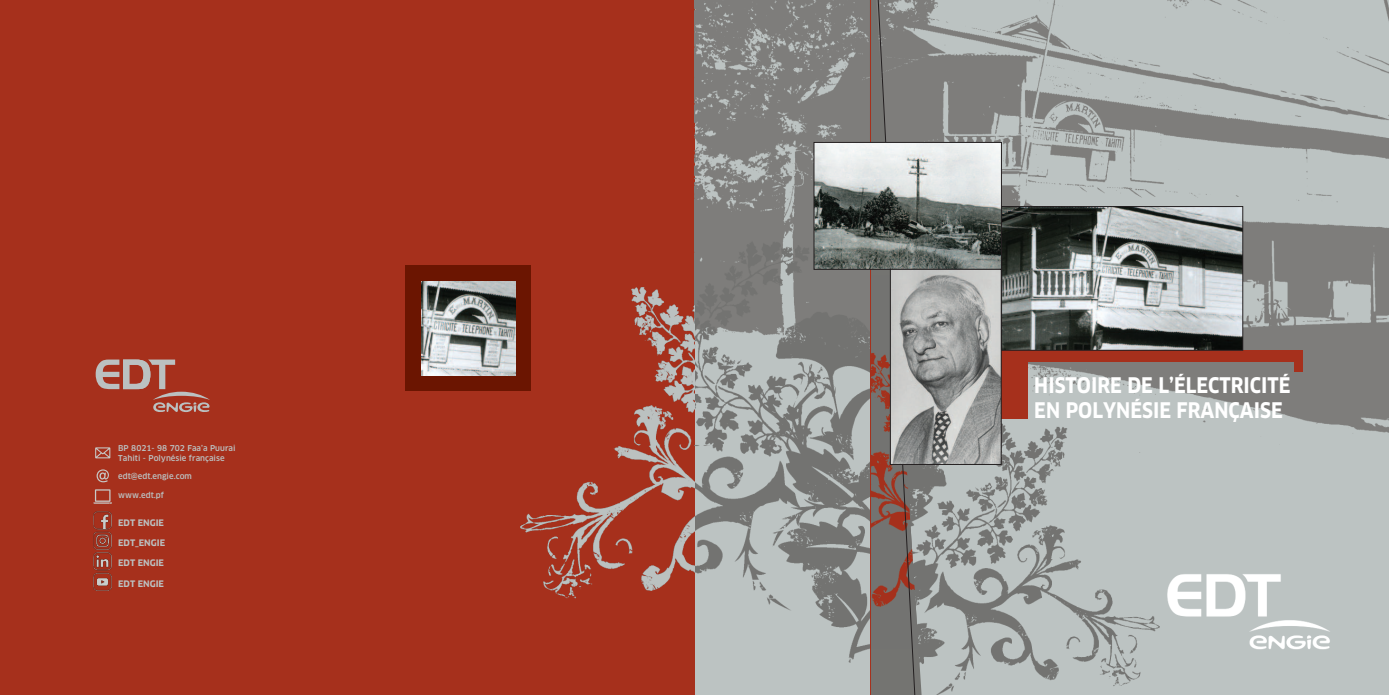
<style>
.page{position:relative;width:1389px;height:695px;background:#fff}
.page>*{position:absolute;margin:0;border:0;box-sizing:border-box;transform-origin:0 0}
.t1{font:700 21px/25.4px "Clan OT";color:#fff;scale:.9 1}
.t2{font:700 8.75px "Clan OT";color:#bbc1c1}
.t3{font:500 7.88px/9.5px "Clan OT";color:#bbc1c1}
</style>
<div class="page">
<img style="left:694px;top:474px;width:695px;height:220px">
<div style="left:0;top:0;width:694px;height:694px;background:#a6301c"></div>
<img style="left:737px;top:474px;width:422px;height:220px">
<img style="left:694px;top:0;width:695px;height:474px">
<img style="left:694px;top:194px;width:284px;height:430px">
<img style="left:520px;top:287px;width:174px;height:312px">
<svg style="left:870px;top:0;width:52px;height:694px;background:#7d6f6b"></svg>
<svg style="left:96px;top:359px;width:114px;height:53px"></svg>
<div style="left:405px;top:265px;width:126px;height:126px;background:#6b1501"></div>
<img style="left:421px;top:281px;width:95px;height:94px">
<div style="left:1001px;top:356px;width:27px;height:62px;background:#a6301c"></div>
<div style="left:1001px;top:350px;width:298px;height:12px;background:#a6301c"></div>
<div style="left:1295px;top:350px;width:8px;height:22px;background:#a6301c"></div>
<img style="left:816px;top:144px;width:184px;height:124px">
<div style="left:814px;top:142px;width:188px;height:128px;border:1px solid #231f20"></div>
<img style="left:892px;top:271px;width:108px;height:192px">
<div style="left:890px;top:269px;width:112px;height:196px;border:1px solid #231f20"></div>
<img style="left:1003px;top:208px;width:238px;height:140px">
<div style="left:1001px;top:206px;width:242px;height:144px;border:1px solid #231f20"></div>
<svg style="left:95px;top:447px;width:15px;height:11px"></svg>
<svg style="left:97px;top:469px;width:12px;height:13px"></svg>
<svg style="left:93px;top:489px;width:19px;height:14px"></svg>
<img style="left:93px;top:511px;width:19px;height:80px">
<p class="t3" style="left:118px;top:444px;width:119px">BP 8021- 98 702 Faa’a Puurai<br>Tahiti - Polynésie française</p>
<p class="t3" style="left:118px;top:472px;width:75px">edt@edt.engie.com</p>
<p class="t3" style="left:118px;top:491px;width:47px">www.edt.pf</p>
<p class="t2" style="left:118px;top:519px;width:47px">EDT ENGIE</p>
<p class="t2" style="left:118px;top:539px;width:48px">EDT_ENGIE</p>
<p class="t2" style="left:118px;top:559px;width:47px">EDT ENGIE</p>
<p class="t2" style="left:118px;top:580px;width:47px">EDT ENGIE</p>
<h1 class="t1" style="left:1034px;top:374px;width:286px">HISTOIRE DE L’ÉLECTRICITÉ<br>EN POLYNÉSIE FRANÇAISE</h1>
</div>
